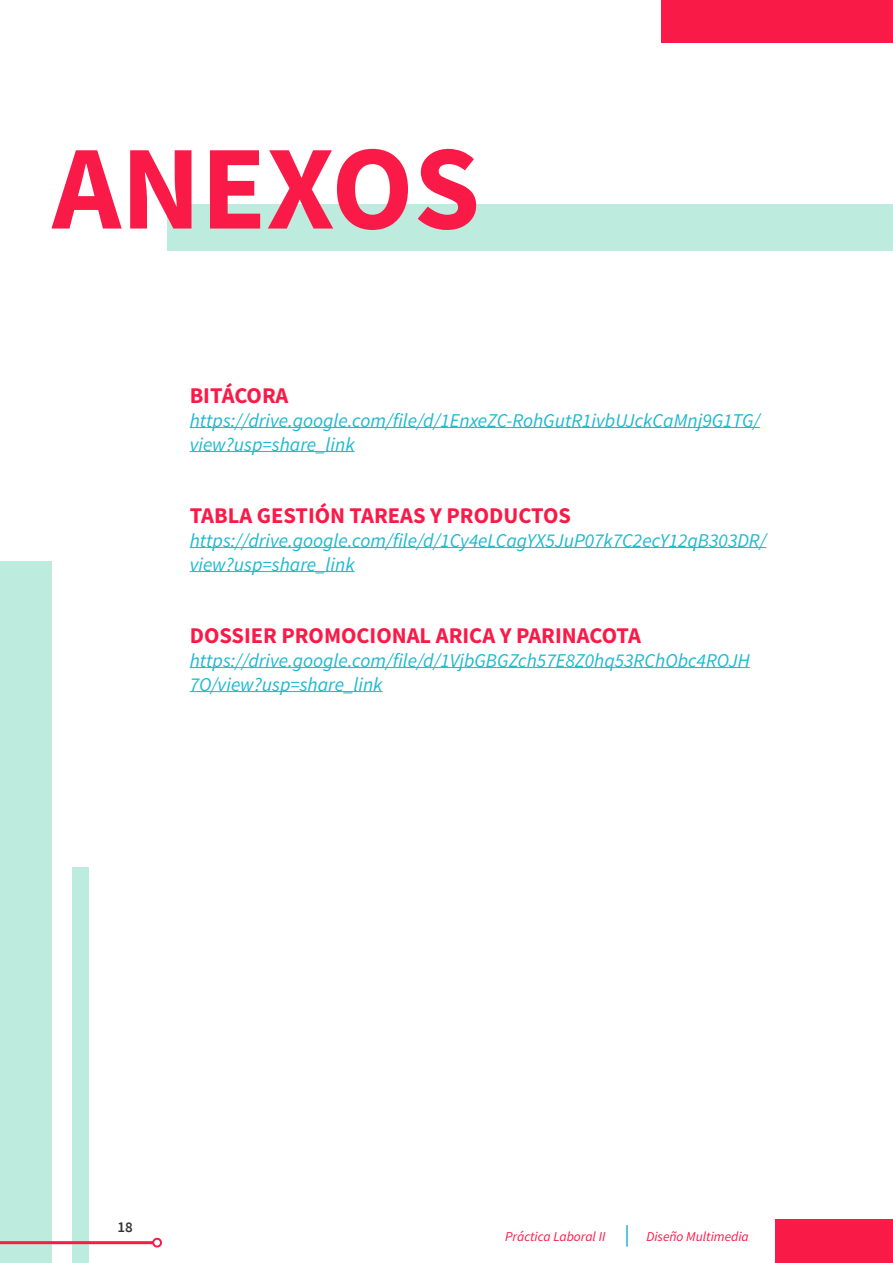
<style>
.page{position:relative;width:893px;height:1263px;background:#fff}
.page>*{position:absolute;margin:0;border:0;box-sizing:border-box;transform-origin:0 0}
.t1{font:700 120px "Source Sans Pro";color:#fa1a47}
.t2{font:700 22.5px "Source Sans Pro";color:#fa1a47}
.t3{font:italic 19.5px/24px "Source Sans Pro";color:#1cbacf}
.t4{font:600 15px "Source Sans Pro";color:#333}
.t5{font:italic 13.5px "Source Sans Pro";color:#fa1a47}
</style>
<div class="page">
<div style="left:0;top:561px;width:52px;height:702px;background:#bdebde"></div>
<div style="left:72px;top:867px;width:17px;height:396px;background:#bdebde"></div>
<div style="left:775px;top:1220px;width:118px;height:43px;background:#fa1a47"></div>
<hr style="left:626px;top:1225px;width:2px;height:21px;background:#1cbacf">
<hr style="left:0;top:1241px;width:153px;height:3px;background:#fa1a47">
<div style="left:152px;top:1238px;width:10px;height:9px;border:2px solid #fa1a47;border-radius:50%"></div>
<div style="left:167px;top:204px;width:726px;height:46px;background:#bdebde"></div>
<hr style="left:190px;top:427px;width:570px;height:1px;background:#1cbacf">
<hr style="left:190px;top:451px;width:165px;height:1px;background:#1cbacf">
<hr style="left:190px;top:547px;width:576px;height:1px;background:#1cbacf">
<hr style="left:190px;top:571px;width:165px;height:1px;background:#1cbacf">
<hr style="left:190px;top:667px;width:560px;height:1px;background:#1cbacf">
<hr style="left:190px;top:691px;width:193px;height:1px;background:#1cbacf">
<div style="left:661px;top:0;width:232px;height:43px;background:#fa1a47"></div>
<h1 class="t1" style="left:52px;top:107px;width:430px">ANEXOS</h1>
<p class="t2" style="left:190px;top:380px;width:100px">BITÁCORA</p>
<p class="t3" style="left:190px;top:408px;width:572px">https://drive.google.com/file/d/1EnxeZC-RohGutR1ivbUJckCaMnj9G1TG/ view?usp=share_link</p>
<p class="t2" style="left:190px;top:500px;width:383px">TABLA GESTIÓN TAREAS Y PRO DUCTOS</p>
<p class="t3" style="left:190px;top:528px;width:578px">https://drive.google.com/file/d/1Cy4eLCagYX5JuP07k7C2ecY12qB303DR/ view?usp=share_link</p>
<p class="t2" style="left:190px;top:620px;width:453px">DOSSIER PROMOCIONAL ARICA Y PARINACOTA</p>
<p class="t3" style="left:190px;top:648px;width:562px">https://drive.google.com/file/d/1VjbGBGZch57E8Z0hq53RChObc4ROJH<br>7O/view?usp=share_link</p>
<p class="t4" style="left:117px;top:1218px;width:17px">18</p>
<p class="t5" style="left:505px;top:1228px;width:102px">Práctica Laboral II</p>
<p class="t5" style="left:646px;top:1228px;width:104px">Diseño Multimedia</p>
</div>
